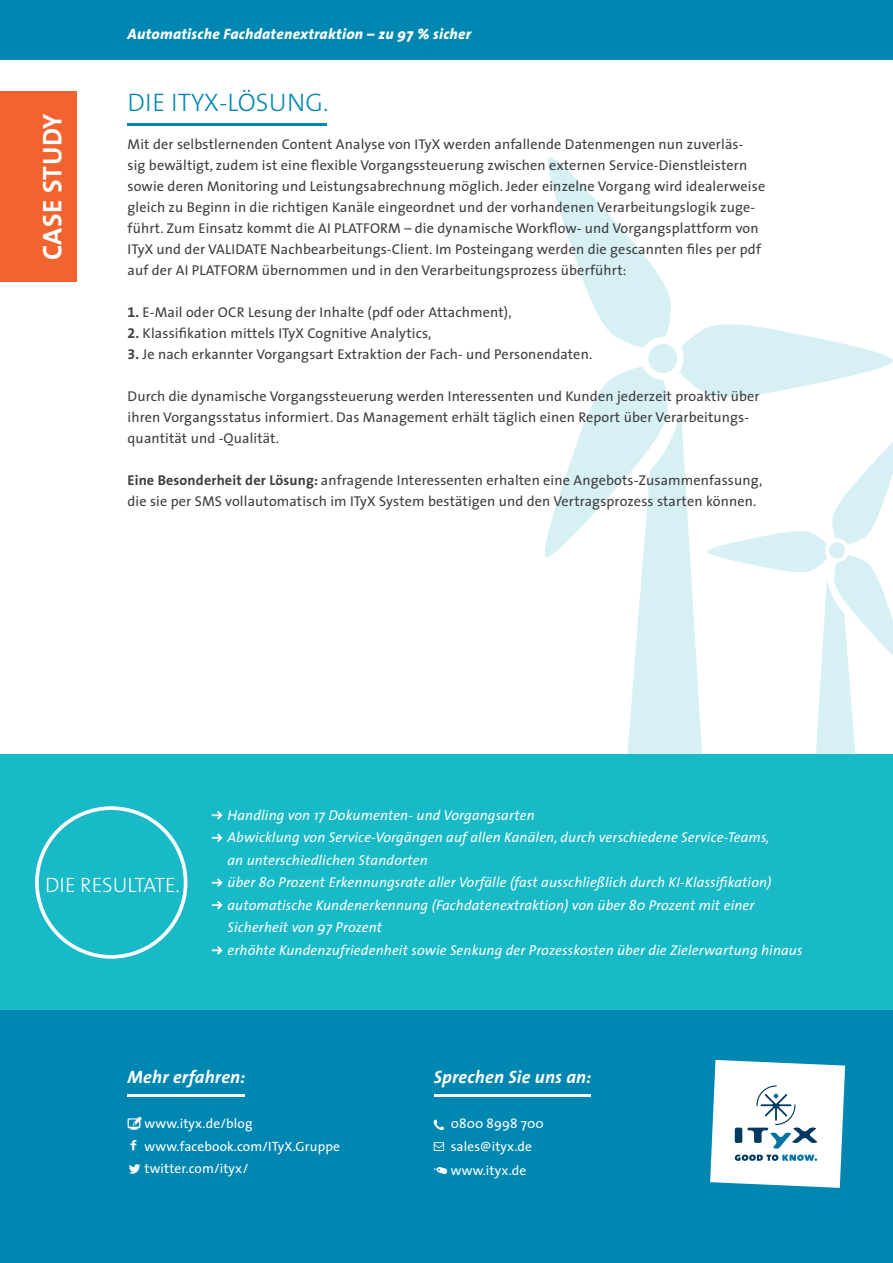
<style>
.page{position:relative;width:893px;height:1263px;background:#fff}
.page>*{position:absolute;margin:0;border:0;box-sizing:border-box;transform-origin:0 0}
.t1{font:27px "The Sans Bold Caps";letter-spacing:.015em;color:#fff}
.t2{font:300 25.5px "The Sans";letter-spacing:.005em;color:#0087b1}
.t3{font:300 20.85px "The Sans";letter-spacing:-.005em;color:#fff}
.t4{font:italic 700 18px "The Sans";letter-spacing:.01em;color:#fff}
.t5{font:italic 800 15px "The Sans";letter-spacing:.02em;color:#fff}
.t6{font:14.25px/21px "The Sans";letter-spacing:.01em;color:#3e3e3f}
.t7{font:italic 14.25px/22.5px "The Sans";letter-spacing:.01em;color:#fff}
.t8{font:13.5px/22.5px "The Sans";letter-spacing:.01em;color:#fff}
.s1{font-family:"The Sans Bold Expert"}
.s2{font-weight:700}
</style>
<div class="page">
<svg style="left:538px;top:157px;width:355px;height:598px"></svg>
<div style="left:0;top:0;width:893px;height:60px;background:#0087b1"></div>
<div style="left:0;top:1009px;width:893px;height:254px;background:#0087b1"></div>
<div style="left:0;top:755px;width:893px;height:255px;background:#18bac7"></div>
<svg style="left:710px;top:1060px;width:135px;height:128px;background:#d8e8ee"></svg>
<svg style="left:212px;top:811px;width:10px;height:8px"></svg>
<svg style="left:212px;top:834px;width:10px;height:8px"></svg>
<svg style="left:212px;top:878px;width:10px;height:9px"></svg>
<svg style="left:212px;top:901px;width:10px;height:8px"></svg>
<svg style="left:212px;top:946px;width:10px;height:8px"></svg>
<svg style="left:129px;top:1164px;width:11px;height:10px"></svg>
<svg style="left:130px;top:1140px;width:6px;height:10px"></svg>
<svg style="left:128px;top:1117px;width:14px;height:13px"></svg>
<svg style="left:434px;top:1120px;width:10px;height:10px"></svg>
<svg style="left:434px;top:1142px;width:10px;height:9px"></svg>
<svg style="left:434px;top:1167px;width:13px;height:7px"></svg>
<hr style="left:128px;top:1094px;width:117px;height:3px;background:#fff">
<hr style="left:434px;top:1094px;width:157px;height:3px;background:#fff">
<hr style="left:128px;top:124px;width:199px;height:2px;background:#0087b1">
<div style="left:0;top:91px;width:76px;height:190px;background:#f2642f"></div>
<div style="left:35px;top:806px;width:152px;height:153px;border:4px solid #fff;border-radius:50%"></div>
<h1 class="t1" style="left:30px;top:260px;width:148px;rotate:-90deg">CASE STUDY</h1>
<p class="t5" style="left:128px;top:21px;width:345px">Automatische Fachdatenextraktion – zu 97 % sicher</p>
<h2 class="t2" style="left:128px;top:81px;width:203px">DIE ITYX-LÖSUNG.</h2>
<p class="t6" style="left:128px;top:133px;width:639px">Mit der selbstlernenden Content Analyse von ITyX werden anfallende Datenmengen nun zuverläs-<br>sig bewältigt, zudem ist eine flexible Vorgangssteuerung zwischen externen Service-Dienstleistern sowie deren Monitoring und Leistungsabrechnung möglich. Jeder einzelne Vorgang wird idealerweise gleich zu Beginn in die richtigen Kanäle eingeordnet und der vorhandenen Verarbeitungslogik zuge&shy;führt. Zum Einsatz kommt die AI PLATFORM – die dynamische Workflow- und Vorgangsplattform von ITyX und der VALIDATE Nachbearbeitungs-Client. Im Posteingang werden die gescannten files per pdf auf der AI PLATFORM übernommen und in den Verarbeitungsprozess überführt:</p>
<p class="t6" style="left:128px;top:301px;width:385px"><span class="s1">1.</span> E-Mail oder OCR Lesung der Inhalte (pdf oder Attachment),</p>
<p class="t6" style="left:128px;top:322px;width:305px"><span class="s1">2.</span> Klassifikation mittels ITyX Cognitive Analytics,</p>
<p class="t6" style="left:128px;top:343px;width:466px"><span class="s1">3.</span> Je nach erkannter Vorgangsart Extraktion der Fach- und Personendaten.</p>
<p class="t6" style="left:128px;top:385px;width:634px">Durch die dynamische Vorgangssteuerung werden Interessenten und Kunden jederzeit proaktiv über ihren Vorgangsstatus informiert. Das Management erhält täglich einen Report über Verarbeitungs&shy;quantität und -Qualität.</p>
<p class="t6" style="left:128px;top:469px;width:636px"><span class="s2">Eine Besonderheit der Lösung:</span> anfragende Interessenten erhalten eine Angebots-Zusammenfassung, die sie per SMS vollautomatisch im ITyX System bestätigen und den Vertragsprozess starten können.</p>
<h3 class="t3" style="left:45px;top:867px;width:136px">DIE RESULTATE.</h3>
<p class="t7" style="left:227px;top:803px;width:577px">Handling von 17 Dokumenten- und Vorgangsarten<br>Abwicklung von Service-Vorgängen auf allen Kanälen, durch verschiedene Service-Teams,<br>an unterschiedlichen Standorten<br>über 80 Prozent Erkennungsrate aller Vorfälle (fast ausschließlich durch KI-Klassifikation) automatische Kundenerkennung (Fachdatenextraktion) von über 80 Prozent mit einer Sicherheit von 97 Prozent<br>erhöhte Kundenzufriedenheit sowie Senkung der Prozesskosten über die Zielerwartung hinaus</p>
<p class="t4" style="left:128px;top:1062px;width:119px">Mehr erfahren:</p>
<p class="t8" style="left:145px;top:1112px;width:197px">www.ityx.de/blog www.facebook.com/ITyX.Gruppe twitter.com/ityx/</p>
<p class="t4" style="left:434px;top:1062px;width:159px">Sprechen Sie uns an:</p>
<p class="t8" style="left:451px;top:1112px;width:95px">0800 8998 700 sales@ityx.de</p>
<p class="t8" style="left:451px;top:1158px;width:77px">www.ityx.de</p>
</div>
